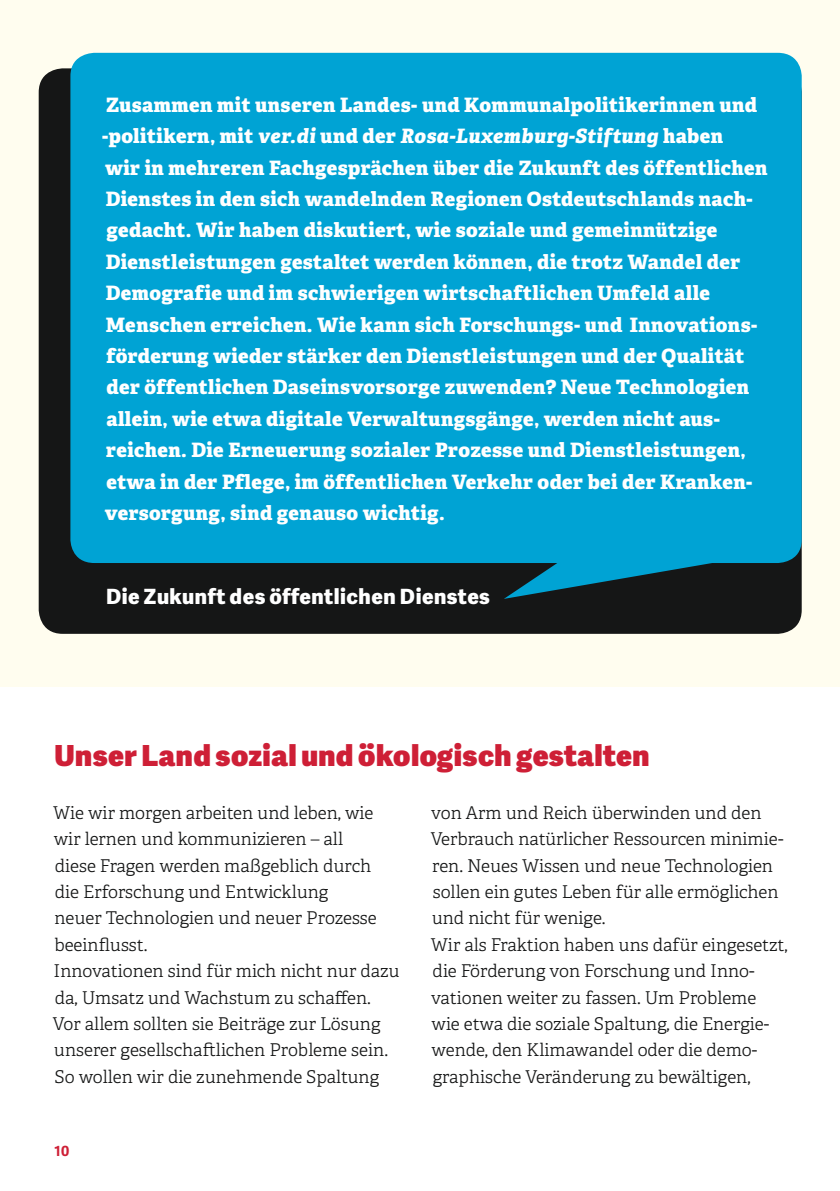
<style>
.page{position:relative;width:840px;height:1191px;background:#fff}
.page>*{position:absolute;margin:0;border:0;box-sizing:border-box;transform-origin:0 0}
.t1{font:800 29px "Adelle Sans";letter-spacing:.015em;color:#ce1f36}
.t2{font:800 21px "Adelle Sans";letter-spacing:.025em;color:#fff}
.t3{font:800 19.8px/31.4px "Adelle";letter-spacing:.02em;color:#fff}
.t4{font:300 17.6px/26.4px "Adelle";color:#151616}
.t5{font:700 14px "Adelle Sans";color:#ce1f36}
.s1{font-style:italic}
</style>
<div class="page">
<div style="left:0;top:0;width:839px;height:686px;background:#fffdef"></div>
<div style="left:39px;top:68px;width:762px;height:566px;background:#151616;border-radius:24px"></div>
<div style="left:70px;top:53px;width:731px;height:546px;background:#00a3d4"></div>
<p class="t3" style="left:102px;top:89px;width:666px">Zusammen mit unseren Landes- und Kommunalpolitikerinnen und -politikern, mit <span class="s1">ver.di</span> und der <span class="s1">Rosa-Luxemburg-Stiftung</span> haben<br>wir in mehreren Fachgesprächen über die Zukunft des öffentlichen Dienstes in den sich wandelnden Regionen Ostdeutschlands nach&shy;gedacht. Wir haben diskutiert, wie soziale und gemeinnützige Dienstleistungen gestaltet werden können, die trotz Wandel der Demografie und im schwierigen wirtschaftlichen Umfeld alle Menschen erreichen. Wie kann sich Forschungs- und Innovations&shy;förderung wieder stärker den Dienstleistungen und der Qualität der öffentlichen Daseinsvorsorge zuwenden? Neue Technologien allein, wie etwa digitale Verwaltungsgänge, werden nicht aus&shy;reichen. Die Erneuerung sozialer Prozesse und Dienstleistungen, etwa in der Pflege, im öffentlichen Verkehr oder bei der Kranken&shy;versorgung, sind genauso wichtig.</p>
<p class="t2" style="left:106px;top:581px;width:385px">Die Zukunft des öffentlichen Dienstes</p>
<h1 class="t1" style="left:54px;top:734px;width:596px">Unser Land sozial und ökologisch gestalten</h1>
<p class="t4" style="left:53px;top:799px;width:348px">Wie wir morgen arbeiten und leben, wie wir lernen und kommunizieren – all<br>diese Fragen werden maßgeblich durch<br>die Erforschung und Entwicklung<br>neuer Technologien und neuer Prozesse beeinflusst.<br>Innovationen sind für mich nicht nur dazu da, Umsatz und Wachstum zu schaffen.<br>Vor allem sollten sie Beiträge zur Lösung unserer gesellschaftlichen Probleme sein.<br>So wollen wir die zunehmende Spaltung</p>
<p class="t4" style="left:430px;top:799px;width:358px">von Arm und Reich überwinden und den Verbrauch natürlicher Ressourcen minimie&shy;ren. Neues Wissen und neue Technologien sollen ein gutes Leben für alle ermöglichen und nicht für wenige.<br>Wir als Fraktion haben uns dafür eingesetzt, die Förderung von Forschung und Inno&shy;vationen weiter zu fassen. Um Probleme wie etwa die soziale Spaltung, die Energie&shy;wende, den Klimawandel oder die demo&shy;graphische Veränderung zu bewältigen,</p>
<p class="t5" style="left:54px;top:1141px;width:16px">10</p>
</div>
